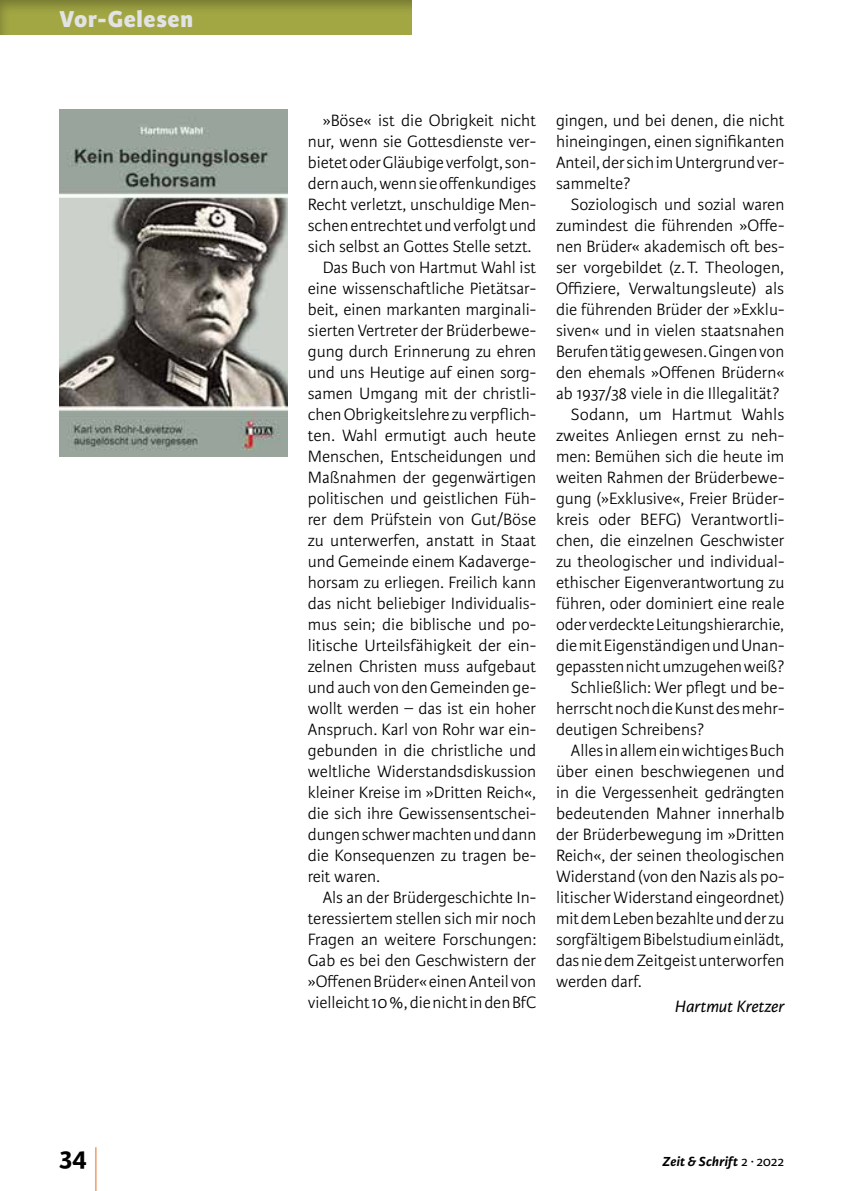
<style>
.page{position:relative;width:844px;height:1191px;background:#fff}
.page>*{position:absolute;margin:0;border:0;box-sizing:border-box;transform-origin:0 0}
.t1{font:300 59.5px "Karmina Sans Basic";color:#df7427;scale:.29 1}
.t2{font:700 28px "Karmina Sans Basic";color:#000}
.t3{font:800 24.5px "Karmina Sans Basic";letter-spacing:.025em;color:#e2e3e4}
.t4{font:300 17.5px/21px "Karmina Sans Basic";color:#000;text-align:justify}
.t5{font:italic 17.5px "Karmina Sans Basic";color:#000}
.t6{font:italic 700 14px "Karmina Sans Basic";letter-spacing:.015em;color:#000}
.s1{font-weight:400;font-style:normal}
</style>
<div class="page">
<div style="left:0;top:0;width:413px;height:35px;background:#000;opacity:.3"></div>
<img style="left:60px;top:109px;width:228px;height:347px">
<h3 class="t3" style="left:60px;top:4px;width:135px">Vor-Gelesen</h3>
<p class="t4" style="left:322px;top:110px;width:215px">»Böse« ist die Obrigkeit nicht</p>
<p class="t4" style="left:308px;top:131px;width:230px">nur, wenn sie Gottesdienste ver-</p>
<p class="t4" style="left:308px;top:152px;width:230px">bietet oder Gläubige verfolgt, son-</p>
<p class="t4" style="left:308px;top:173px;width:230px">dern auch, wenn sie offenkundiges</p>
<p class="t4" style="left:308px;top:194px;width:230px">Recht verletzt, unschuldige Men-</p>
<p class="t4" style="left:308px;top:215px;width:230px">schen entrechtet und verfolgt und</p>
<p class="t4" style="left:308px;top:236px;width:225px">sich selbst an Gottes Stelle setzt.</p>
<p class="t4" style="left:322px;top:257px;width:215px">Das Buch von Hartmut Wahl ist</p>
<p class="t4" style="left:308px;top:278px;width:230px">eine wissenschaftliche Pietätsar-</p>
<p class="t4" style="left:308px;top:299px;width:230px">beit, einen markanten marginali-</p>
<p class="t4" style="left:308px;top:320px;width:230px">sierten Vertreter der Brüderbewe-</p>
<p class="t4" style="left:308px;top:341px;width:230px">gung durch Erinnerung zu ehren</p>
<p class="t4" style="left:308px;top:362px;width:230px">und uns Heutige auf einen sorg-</p>
<p class="t4" style="left:308px;top:383px;width:230px">samen Umgang mit der christli-</p>
<p class="t4" style="left:308px;top:404px;width:230px">chen Obrigkeitslehre zu verpflich-</p>
<p class="t4" style="left:308px;top:425px;width:230px">ten. Wahl ermutigt auch heute</p>
<p class="t4" style="left:308px;top:446px;width:230px">Menschen, Entscheidungen und</p>
<p class="t4" style="left:308px;top:467px;width:230px">Maßnahmen der gegenwärtigen</p>
<p class="t4" style="left:308px;top:488px;width:230px">politischen und geistlichen Füh-</p>
<p class="t4" style="left:308px;top:509px;width:230px">rer dem Prüfstein von Gut/Böse</p>
<p class="t4" style="left:308px;top:530px;width:230px">zu unterwerfen, anstatt in Staat</p>
<p class="t4" style="left:308px;top:551px;width:230px">und Gemeinde einem Kadaverge-</p>
<p class="t4" style="left:308px;top:572px;width:230px">horsam zu erliegen. Freilich kann</p>
<p class="t4" style="left:308px;top:593px;width:230px">das nicht beliebiger Individualis-</p>
<p class="t4" style="left:308px;top:614px;width:230px">mus sein; die biblische und po-</p>
<p class="t4" style="left:308px;top:635px;width:230px">litische Urteilsfähigkeit der ein-</p>
<p class="t4" style="left:308px;top:656px;width:230px">zelnen Christen muss aufgebaut</p>
<p class="t4" style="left:308px;top:677px;width:230px">und auch von den Gemeinden ge-</p>
<p class="t4" style="left:308px;top:698px;width:230px">wollt werden – das ist ein hoher</p>
<p class="t4" style="left:308px;top:719px;width:230px">Anspruch. Karl von Rohr war ein-</p>
<p class="t4" style="left:308px;top:740px;width:230px">gebunden in die christliche und</p>
<p class="t4" style="left:308px;top:761px;width:230px">weltliche Widerstandsdiskussion</p>
<p class="t4" style="left:308px;top:782px;width:230px">kleiner Kreise im »Dritten Reich«,</p>
<p class="t4" style="left:308px;top:803px;width:230px">die sich ihre Gewissensentschei-</p>
<p class="t4" style="left:308px;top:824px;width:230px">dungen schwer machten und dann</p>
<p class="t4" style="left:308px;top:845px;width:230px">die Konsequenzen zu tragen be-</p>
<p class="t4" style="left:308px;top:866px;width:74px">reit waren.</p>
<p class="t4" style="left:322px;top:887px;width:215px">Als an der Brüdergeschichte In-</p>
<p class="t4" style="left:308px;top:908px;width:230px">teressiertem stellen sich mir noch</p>
<p class="t4" style="left:308px;top:929px;width:230px">Fragen an weitere Forschungen:</p>
<p class="t4" style="left:308px;top:950px;width:230px">Gab es bei den Geschwistern der</p>
<p class="t4" style="left:308px;top:971px;width:230px">»Offenen Brüder« einen Anteil von</p>
<p class="t4" style="left:308px;top:992px;width:230px">vielleicht 10%, die nicht in den BfC</p>
<p class="t4" style="left:556px;top:110px;width:230px">gingen, und bei denen, die nicht hineingingen, einen signifikanten Anteil, der sich im Untergrund ver&shy;sammelte?</p>
<p class="t4" style="left:570px;top:194px;width:215px">Soziologisch und sozial waren</p>
<p class="t4" style="left:556px;top:215px;width:230px">zumindest die führenden »Offe-</p>
<p class="t4" style="left:556px;top:236px;width:230px">nen Brüder« akademisch oft bes-</p>
<p class="t4" style="left:556px;top:257px;width:230px">ser vorgebildet (z.T. Theologen,</p>
<p class="t4" style="left:556px;top:278px;width:230px">Offiziere, Verwaltungsleute) als</p>
<p class="t4" style="left:556px;top:299px;width:230px">die führenden Brüder der »Exklu-</p>
<p class="t4" style="left:556px;top:320px;width:230px">siven« und in vielen staatsnahen</p>
<p class="t4" style="left:556px;top:341px;width:230px">Berufen tätig gewesen. Gingen von</p>
<p class="t4" style="left:556px;top:362px;width:230px">den ehemals »Offenen Brüdern«</p>
<p class="t4" style="left:556px;top:383px;width:225px">ab 1937/38 viele in die Illegalität?</p>
<p class="t4" style="left:570px;top:404px;width:215px">Sodann, um Hartmut Wahls</p>
<p class="t4" style="left:556px;top:425px;width:230px">zweites Anliegen ernst zu neh-</p>
<p class="t4" style="left:556px;top:446px;width:230px">men: Bemühen sich die heute im</p>
<p class="t4" style="left:556px;top:467px;width:230px">weiten Rahmen der Brüderbewe-</p>
<p class="t4" style="left:556px;top:488px;width:230px">gung (»Exklusive«, Freier Brüder-</p>
<p class="t4" style="left:556px;top:509px;width:230px">kreis oder BEFG) Verantwortli-</p>
<p class="t4" style="left:556px;top:530px;width:230px">chen, die einzelnen Geschwister</p>
<p class="t4" style="left:556px;top:551px;width:230px">zu theologischer und individual-</p>
<p class="t4" style="left:556px;top:572px;width:230px">ethischer Eigenverantwortung zu</p>
<p class="t4" style="left:556px;top:593px;width:230px">führen, oder dominiert eine reale</p>
<p class="t4" style="left:556px;top:614px;width:230px">oder verdeckte Leitungshierarchie,</p>
<p class="t4" style="left:556px;top:635px;width:230px">die mit Eigenständigen und Unan-</p>
<p class="t4" style="left:556px;top:656px;width:230px">gepassten nicht umzugehen weiß?</p>
<p class="t4" style="left:570px;top:677px;width:215px">Schließlich: Wer pflegt und be-</p>
<p class="t4" style="left:556px;top:698px;width:230px">herrscht noch die Kunst des mehr-</p>
<p class="t4" style="left:556px;top:719px;width:149px">deutigen Schreibens?</p>
<p class="t4" style="left:570px;top:740px;width:215px">Alles in allem ein wichtiges Buch</p>
<p class="t4" style="left:556px;top:761px;width:230px">über einen beschwiegenen und</p>
<p class="t4" style="left:556px;top:782px;width:230px">in die Vergessenheit gedrängten</p>
<p class="t4" style="left:556px;top:803px;width:230px">bedeutenden Mahner innerhalb</p>
<p class="t4" style="left:556px;top:824px;width:230px">der Brüderbewegung im »Dritten</p>
<p class="t4" style="left:556px;top:845px;width:230px">Reich«, der seinen theologischen</p>
<p class="t4" style="left:556px;top:866px;width:230px">Widerstand (von den Nazis als po-</p>
<p class="t4" style="left:556px;top:887px;width:230px">litischer Widerstand eingeordnet)</p>
<p class="t4" style="left:556px;top:908px;width:230px">mit dem Leben bezahlte und der zu</p>
<p class="t4" style="left:556px;top:929px;width:230px">sorgfältigem Bibelstudium einlädt,</p>
<p class="t4" style="left:556px;top:950px;width:230px">das nie dem Zeitgeist unterworfen</p>
<p class="t4" style="left:556px;top:971px;width:87px">werden darf.</p>
<p class="t5" style="left:674px;top:997px;width:111px">Hartmut Kretzer</p>
<h2 class="t2" style="left:60px;top:1141px;width:29px">34</h2>
<h1 class="t1" style="left:94px;top:1140px;width:17px">|</h1>
<p class="t6" style="left:662px;top:1153px;width:123px">Zeit &amp; Schrift <span class="s1">2 ∙ 2022</span></p>
</div>
